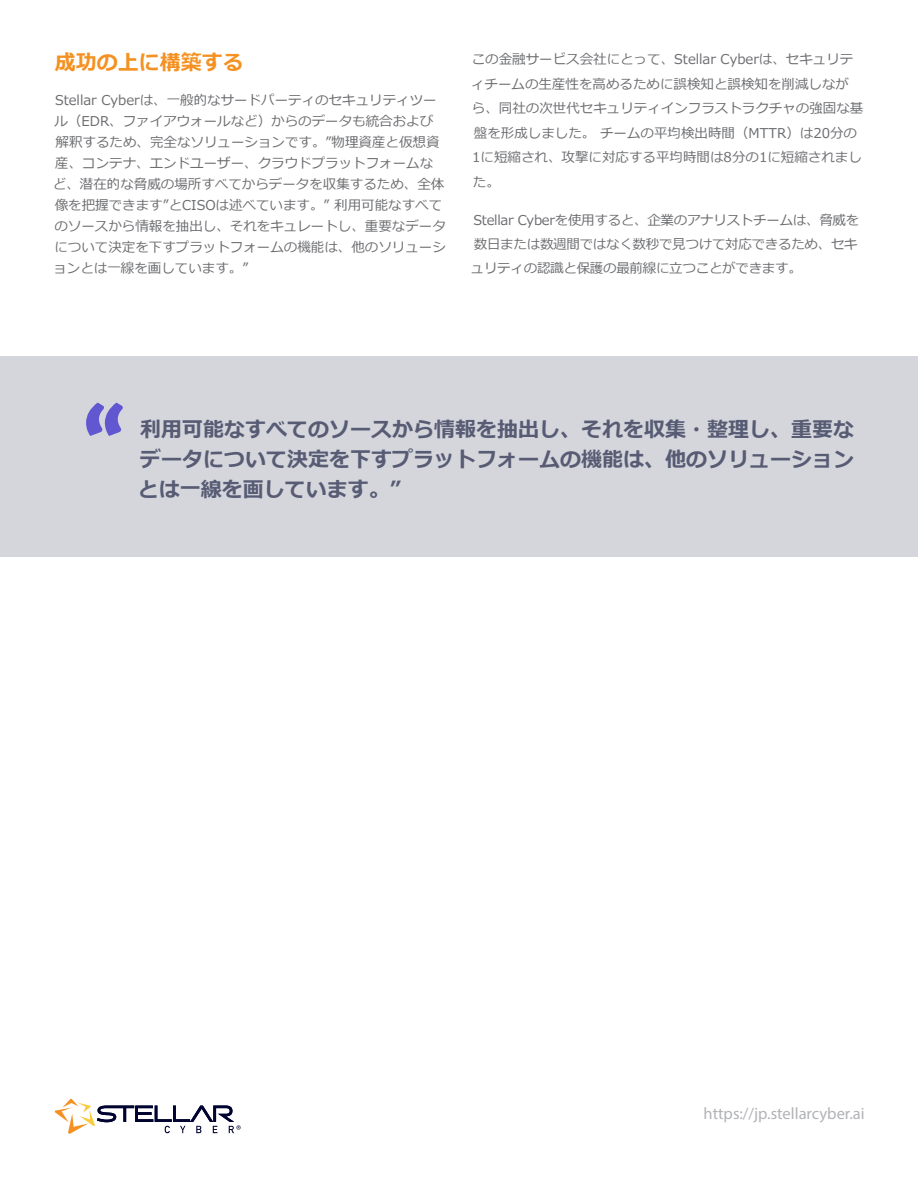
<style>
.page{position:relative;width:918px;height:1188px;background:#fff}
.page>*{position:absolute;margin:0;border:0;box-sizing:border-box;transform-origin:0 0}
.t1{font:900 105px "Lato";color:#6157d0}
.t2{font:700 21px/30px "Meiryo";color:#575c74}
.t3{font:700 21px "Meiryo";color:#f59121}
.t4{font:16.5px "Myriad Pro";color:#b2b3b7}
.t5{font:13.5px/21.1px "Meiryo";color:#6c6d70}
</style>
<div class="page">
<svg style="left:55px;top:1099px;width:186px;height:35px"></svg>
<div style="left:0;top:356px;width:918px;height:201px;background:#d5d6dc"></div>
<p class="t3" style="left:55px;top:48px;width:190px">成功の上に構築する</p>
<p class="t5" style="left:53px;top:90px;width:395px">Stellar Cyberは、一般的なサードパーティのセキュリティツール（EDR、ファイアウォールなど）からのデータも統合および解釈するため、完全なソリューションです。”物理資産と仮想資産、コンテナ、エンドユーザー、クラウドプラットフォームなど、潜在的な脅威の場所すべてからデータを収集するため、全体像を把握できます”とCISOは述べています。” 利用可能なすべてのソースから情報を抽出し、それをキュレートし、重要なデータについて決定を下すプラットフォームの機能は、他のソリューションとは一線を画しています。”</p>
<p class="t5" style="left:471px;top:48px;width:394px;line-height:24.5px">この金融サービス会社にとって、Stellar Cyberは、セキュリティチームの生産性を高めるために誤検知と誤検知を削減しながら、同社の次世代セキュリティインフラストラクチャの強固な基盤を形成しました。 チームの平均検出時間（MTTR）は20分の<br>1に短縮され、攻撃に対応する平均時間は8分の1に短縮されました。</p>
<p class="t5" style="left:471px;top:208px;width:390px;line-height:24.5px;text-align:justify">Stellar Cyberを使用すると、企業のアナリストチームは、脅威を数日または数週間ではなく数秒で見つけて対応できるため、セキュリティの認識と保護の最前線に立つことができます。</p>
<p class="t1" style="left:82px;top:386px;width:45px">“</p>
<p class="t2" style="left:140px;top:415px;width:716px">利用可能なすべてのソースから情報を抽出し、それを収集・整理し、重要なデータについて決定を下すプラットフォームの機能は、他のソリューション</p>
<p class="t2" style="left:138px;top:475px;width:265px">とは一線を画しています。”</p>
<p class="t4" style="left:704px;top:1103px;width:163px">https://jp.stellarcyber.ai</p>
</div>
